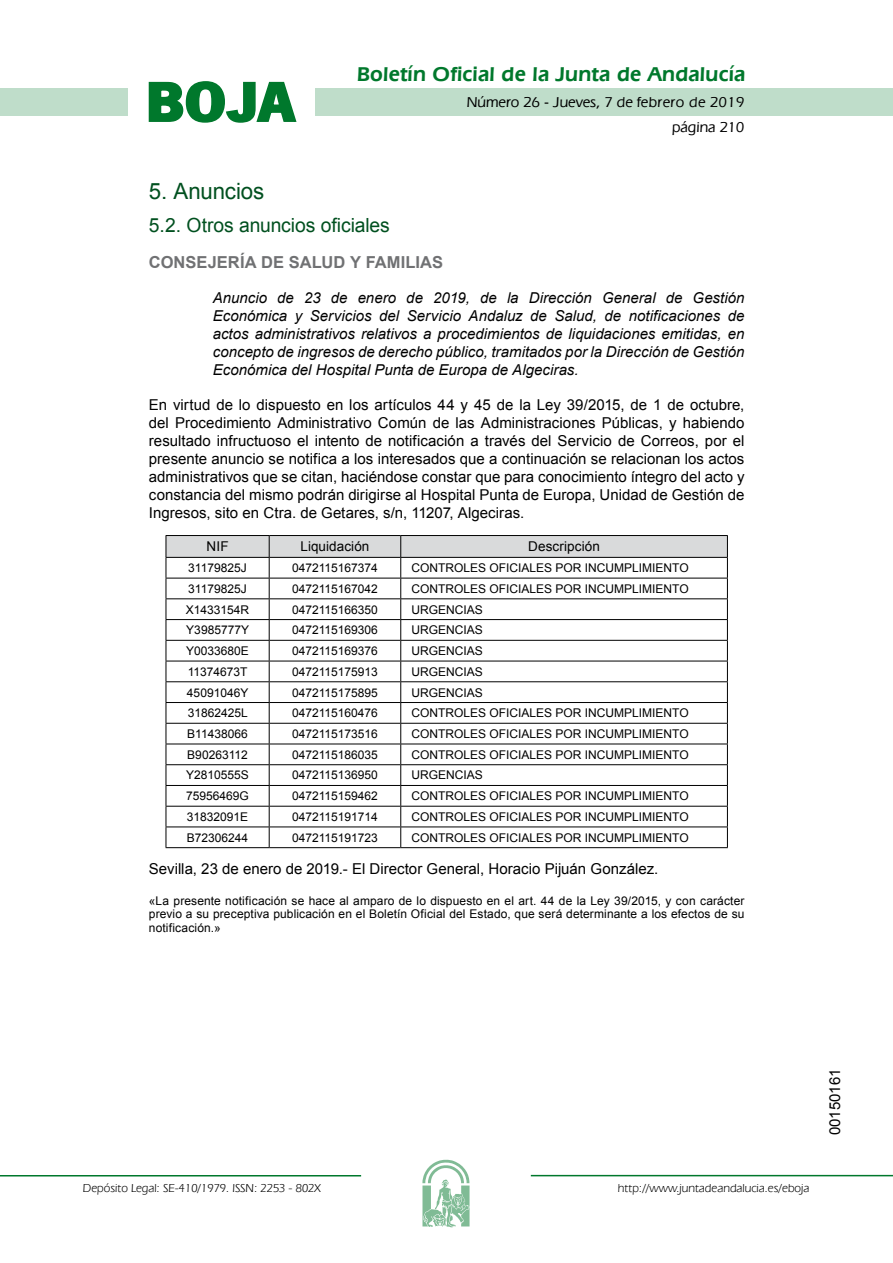
<style>
.page{position:relative;width:893px;height:1263px;background:#fff}
.page>*{position:absolute;margin:0;border:0;box-sizing:border-box;transform-origin:0 0}
.t1{font:700 57.75px "News Got T";color:#00782c;scale:1.14 1}
.t2{font:22.5px "Arial";letter-spacing:-.005em;color:#00501f}
.t3{font:600 21px "Eras IT Cby BT";letter-spacing:.01em;color:#00782c}
.t4{font:19.5px "Arial";letter-spacing:-.005em;color:#00501f}
.t5{font:700 16.5px "Arial";letter-spacing:.005em;color:#707173}
.t6{font:15px/18px "Arial";color:#000;text-align:justify}
.t7{font:italic 15px/18px "Arial";color:#000;text-align:justify}
.t8{font:500 15px/24.5px "Eras IT Cby BT";color:#000;text-align:right}
.t9{font:13.5px "Arial";letter-spacing:.01em;color:#000}
.t10{font:12px/13.5px "Arial";color:#000;text-align:justify}
.t11{font:12px "Eras IT Cby BT";color:#000}
</style>
<div class="page">
<div style="left:315px;top:88px;width:577px;height:28px;background:#bfddca"></div>
<div style="left:0;top:88px;width:128px;height:28px;background:#bfddca"></div>
<hr style="left:0;top:1175px;width:361px;height:2px;background:#00782c">
<svg style="left:422px;top:1159px;width:47px;height:68px"></svg>
<hr style="left:531px;top:1175px;width:361px;height:1px;background:#00782c">
<svg style="left:148px;top:81px;width:149px;height:42px"></svg>
<hr style="left:166px;top:535px;width:103px;height:1px;background:#000">
<hr style="left:269px;top:535px;width:132px;height:1px;background:#000">
<hr style="left:401px;top:535px;width:326px;height:1px;background:#000">
<svg style="left:166px;top:536px;width:562px;height:311px"></svg>
<hr style="left:166px;top:847px;width:103px;height:1px;background:#000">
<hr style="left:269px;top:847px;width:132px;height:1px;background:#000">
<hr style="left:401px;top:847px;width:326px;height:1px;background:#000">
<h1 class="t1" style="left:145px;top:68px;width:133px">BOJA</h1>
<h3 class="t3" style="left:357px;top:62px;width:390px">Boletín Oficial de la Junta de Andalucía</h3>
<p class="t8" style="left:467px;top:90px;width:279px">Número 26 - Jueves, 7 de febrero de 2019 página 210</p>
<h2 class="t2" style="left:149px;top:177px;width:117px">5. Anuncios</h2>
<h3 class="t4" style="left:149px;top:212px;width:242px">5.2. Otros anuncios oficiales</h3>
<h3 class="t5" style="left:149px;top:251px;width:296px">CONSEJERÍA DE SALUD Y FAMILIAS</h3>
<p class="t7" style="left:213px;top:289px;width:533px">Anuncio de 23 de enero de 2019, de la Dirección General de Gestión Económica y Servicios del Servicio Andaluz de Salud, de notificaciones de actos administrativos relativos a procedimientos de liquidaciones emitidas, en concepto de ingresos de derecho público, tramitados por la Dirección de Gestión Económica del Hospital Punta de Europa de Algeciras.</p>
<p class="t6" style="left:149px;top:396px;width:597px">En virtud de lo dispuesto en los artículos 44 y 45 de la Ley 39/2015, de 1 de octubre, del Procedimiento Administrativo Común de las Administraciones Públicas, y habiendo resultado infructuoso el intento de notificación a través del Servicio de Correos, por el presente anuncio se notifica a los interesados que a continuación se relacionan los actos administrativos que se citan, haciéndose constar que para conocimiento íntegro del acto y constancia del mismo podrán dirigirse al Hospital Punta de Europa, Unidad de Gestión de Ingresos, sito en Ctra. de Getares, s/n, 11207, Algeciras.</p>
<p class="t9" style="left:206px;top:538px;width:24px">NIF</p>
<p class="t9" style="left:300px;top:538px;width:70px">Liquidación</p>
<p class="t9" style="left:528px;top:538px;width:73px">Descripción</p>
<p class="t10" style="left:188px;top:561px;width:60px">31179825J</p>
<p class="t10" style="left:292px;top:561px;width:87px">0472115167374</p>
<p class="t10" style="left:411px;top:561px;width:279px">CONTROLES OFICIALES POR INCUMPLIMIENTO</p>
<p class="t10" style="left:188px;top:582px;width:60px">31179825J</p>
<p class="t10" style="left:292px;top:582px;width:87px">0472115167042</p>
<p class="t10" style="left:411px;top:582px;width:279px">CONTROLES OFICIALES POR INCUMPLIMIENTO</p>
<p class="t10" style="left:186px;top:603px;width:65px">X1433154R</p>
<p class="t10" style="left:292px;top:603px;width:87px">0472115166350</p>
<p class="t10" style="left:411px;top:603px;width:73px">URGENCIAS</p>
<p class="t10" style="left:186px;top:623px;width:64px">Y3985777Y</p>
<p class="t10" style="left:292px;top:623px;width:87px">0472115169306</p>
<p class="t10" style="left:411px;top:623px;width:73px">URGENCIAS</p>
<p class="t10" style="left:186px;top:644px;width:64px">Y0033680E</p>
<p class="t10" style="left:292px;top:644px;width:87px">0472115169376</p>
<p class="t10" style="left:411px;top:644px;width:73px">URGENCIAS</p>
<p class="t10" style="left:188px;top:665px;width:61px">11374673T</p>
<p class="t10" style="left:292px;top:665px;width:87px">0472115175913</p>
<p class="t10" style="left:411px;top:665px;width:73px">URGENCIAS</p>
<p class="t10" style="left:187px;top:686px;width:63px">45091046Y</p>
<p class="t10" style="left:292px;top:686px;width:87px">0472115175895</p>
<p class="t10" style="left:411px;top:686px;width:73px">URGENCIAS</p>
<p class="t10" style="left:188px;top:706px;width:62px">31862425L</p>
<p class="t10" style="left:292px;top:706px;width:87px">0472115160476</p>
<p class="t10" style="left:411px;top:706px;width:279px">CONTROLES OFICIALES POR INCUMPLIMIENTO</p>
<p class="t10" style="left:187px;top:727px;width:62px">B11438066</p>
<p class="t10" style="left:292px;top:727px;width:87px">0472115173516</p>
<p class="t10" style="left:411px;top:727px;width:279px">CONTROLES OFICIALES POR INCUMPLIMIENTO</p>
<p class="t10" style="left:187px;top:748px;width:62px">B90263112</p>
<p class="t10" style="left:292px;top:748px;width:87px">0472115186035</p>
<p class="t10" style="left:411px;top:748px;width:279px">CONTROLES OFICIALES POR INCUMPLIMIENTO</p>
<p class="t10" style="left:186px;top:769px;width:64px">Y2810555S</p>
<p class="t10" style="left:292px;top:769px;width:87px">0472115136950</p>
<p class="t10" style="left:411px;top:769px;width:73px">URGENCIAS</p>
<p class="t10" style="left:186px;top:789px;width:64px">75956469G</p>
<p class="t10" style="left:292px;top:789px;width:87px">0472115159462</p>
<p class="t10" style="left:411px;top:789px;width:279px">CONTROLES OFICIALES POR INCUMPLIMIENTO</p>
<p class="t10" style="left:187px;top:810px;width:63px">31832091E</p>
<p class="t10" style="left:292px;top:810px;width:87px">0472115191714</p>
<p class="t10" style="left:411px;top:810px;width:279px">CONTROLES OFICIALES POR INCUMPLIMIENTO</p>
<p class="t10" style="left:187px;top:831px;width:63px">B72306244</p>
<p class="t10" style="left:292px;top:831px;width:87px">0472115191723</p>
<p class="t10" style="left:411px;top:831px;width:279px">CONTROLES OFICIALES POR INCUMPLIMIENTO</p>
<p class="t6" style="left:149px;top:860px;width:511px">Sevilla, 23 de enero de 2019.- El Director General, Horacio Pijuán González.</p>
<p class="t10" style="left:149px;top:894px;width:597px">«La presente notificación se hace al amparo de lo dispuesto en el art. 44 de la Ley 39/2015, y con carácter previo a su preceptiva publicación en el Boletín Oficial del Estado, que será determinante a los efectos de su notificación.»</p>
<p class="t11" style="left:83px;top:1181px;width:239px">Depósito Legal: SE-410/1979. ISSN: 2253 - 802X</p>
<p class="t11" style="left:618px;top:1181px;width:193px">http://www.juntadeandalucia.es/eboja</p>
<p class="t6" style="left:826px;top:1135px;width:68px;rotate:-90deg">00150161</p>
</div>
